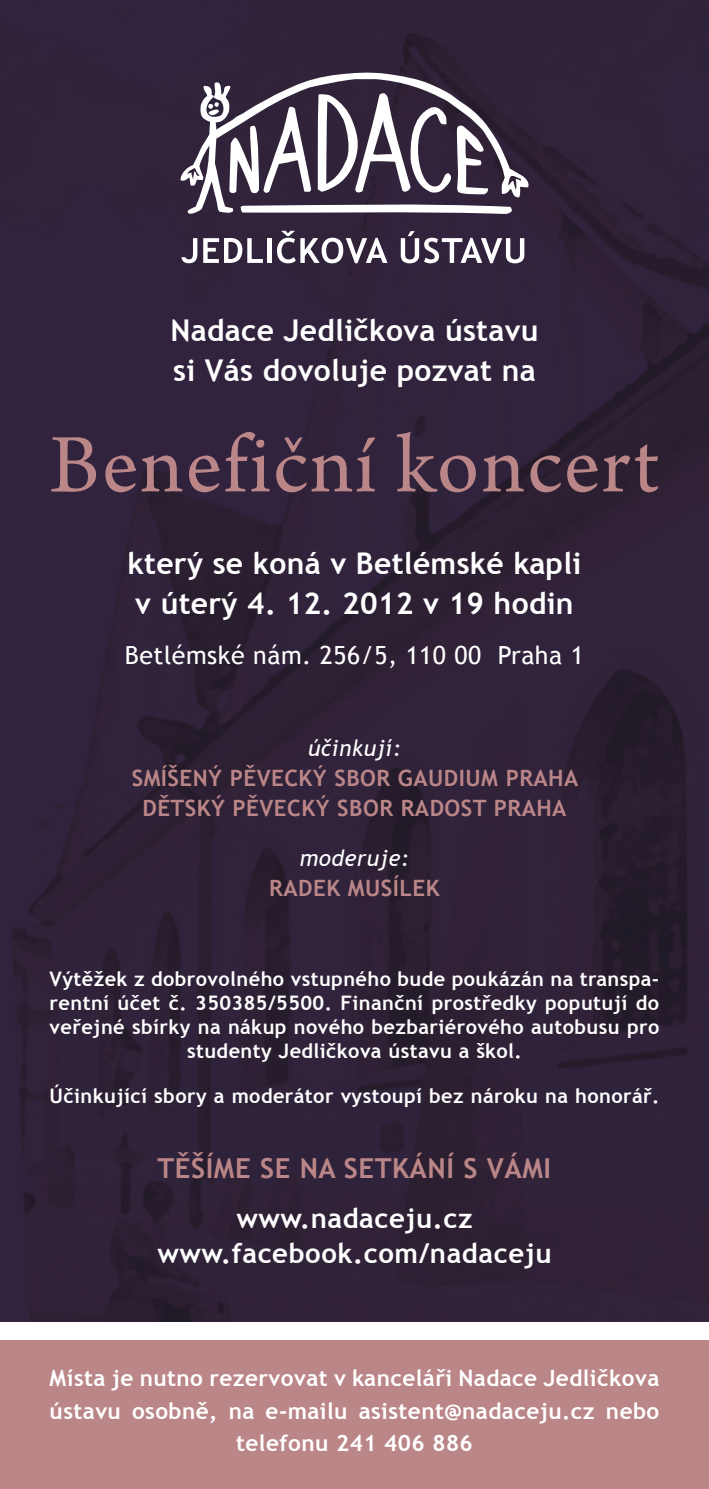
<style>
.page{position:relative;width:709px;height:1489px;background:#fff}
.page>*{position:absolute;margin:0;border:0;box-sizing:border-box;transform-origin:0 0}
.t1{font:87.5px "Arno Pro";letter-spacing:.02em;color:#bb8688}
.t2{font:700 30px/40px "Trebuchet MS";letter-spacing:.01em;color:#fff}
.t3{font:700 27.5px/35px "Trebuchet MS";letter-spacing:.02em;color:#fff;text-align:center}
.t4{font:700 27.5px "Trebuchet MS";letter-spacing:.02em;color:#bb8688}
.t5{font:25px "Trebuchet MS";letter-spacing:.02em;color:#fff}
.t6{font:700 22.5px/32.5px "Trebuchet MS";letter-spacing:.02em;color:#fff;text-align:center}
.t7{font:700 22.5px/30px "Trebuchet MS";letter-spacing:.02em;color:#bb8688}
.t8{font:italic 22.5px "Trebuchet MS";letter-spacing:.02em;color:#fff}
.t9{font:700 20px/24px "Trebuchet MS";letter-spacing:.02em;color:#fff;text-align:center}
</style>
<div class="page">
<div style="left:0;top:1340px;width:709px;height:148px;background:#bb8688"></div>
<img style="left:0;top:0;width:709px;height:1321px">
<svg style="left:180px;top:73px;width:348px;height:143px"></svg>
<svg style="left:181px;top:238px;width:16px;height:25px"></svg>
<svg style="left:203px;top:238px;width:60px;height:25px"></svg>
<div style="left:267px;top:238px;width:5px;height:25px;background:#fff"></div>
<svg style="left:277px;top:231px;width:110px;height:32px"></svg>
<svg style="left:401px;top:231px;width:123px;height:32px"></svg>
<h2 class="t2" style="left:170px;top:310px;width:370px">Nadace Jedličkova ústavu si Vás dovoluje pozvat na</h2>
<h1 class="t1" style="left:50px;top:415px;width:611px">Benefiční koncert</h1>
<h2 class="t2" style="left:127px;top:543px;width:455px">který se koná v Betlémské kapli v úterý 4. 12. 2012 v 19 hodin</h2>
<p class="t5" style="left:125px;top:640px;width:460px">Betlémské nám. 256/5, 110 00 Praha 1</p>
<p class="t8" style="left:308px;top:735px;width:94px">účinkují:</p>
<p class="t7" style="left:142px;top:763px;width:437px;text-indent:-11px">Smíšený pěvecký sbor Gaudium Praha<br>Dětský pěvecký sbor RADO</p>
<p class="t7" style="left:461px;top:793px;width:49px">ST PRAHA</p>
<p class="t8" style="left:300px;top:845px;width:111px">moderuje:</p>
<p class="t7" style="left:269px;top:873px;width:172px">Radek Musílek</p>
<p class="t9" style="left:50px;top:966px;width:611px">Výtěžek z dobrovolného vstupného bude poukázán na transpa&shy;rentní účet č. 350385/5500. Finanční prostředky poputují do veřejné sbírky na nákup nového bezbariérového autobusu pro studenty Jedličkova ústavu a škol.</p>
<p class="t9" style="left:50px;top:1083px;width:611px">Účinkující sbory a moderátor vystoupí bez nároku na honorář.</p>
<h3 class="t4" style="left:158px;top:1150px;width:395px">Těšíme se na setkání s Vámi</h3>
<h3 class="t3" style="left:157px;top:1200px;width:396px">www.nadaceju.cz www.facebook.com/nadaceju</h3>
<p class="t6" style="left:50px;top:1361px;width:611px">Místa je nutno rezervovat v kanceláři Nadace Jedličkova ústavu osobně, na e-mailu asistent@nadaceju.cz nebo telefonu 241 406 886</p>
</div>
